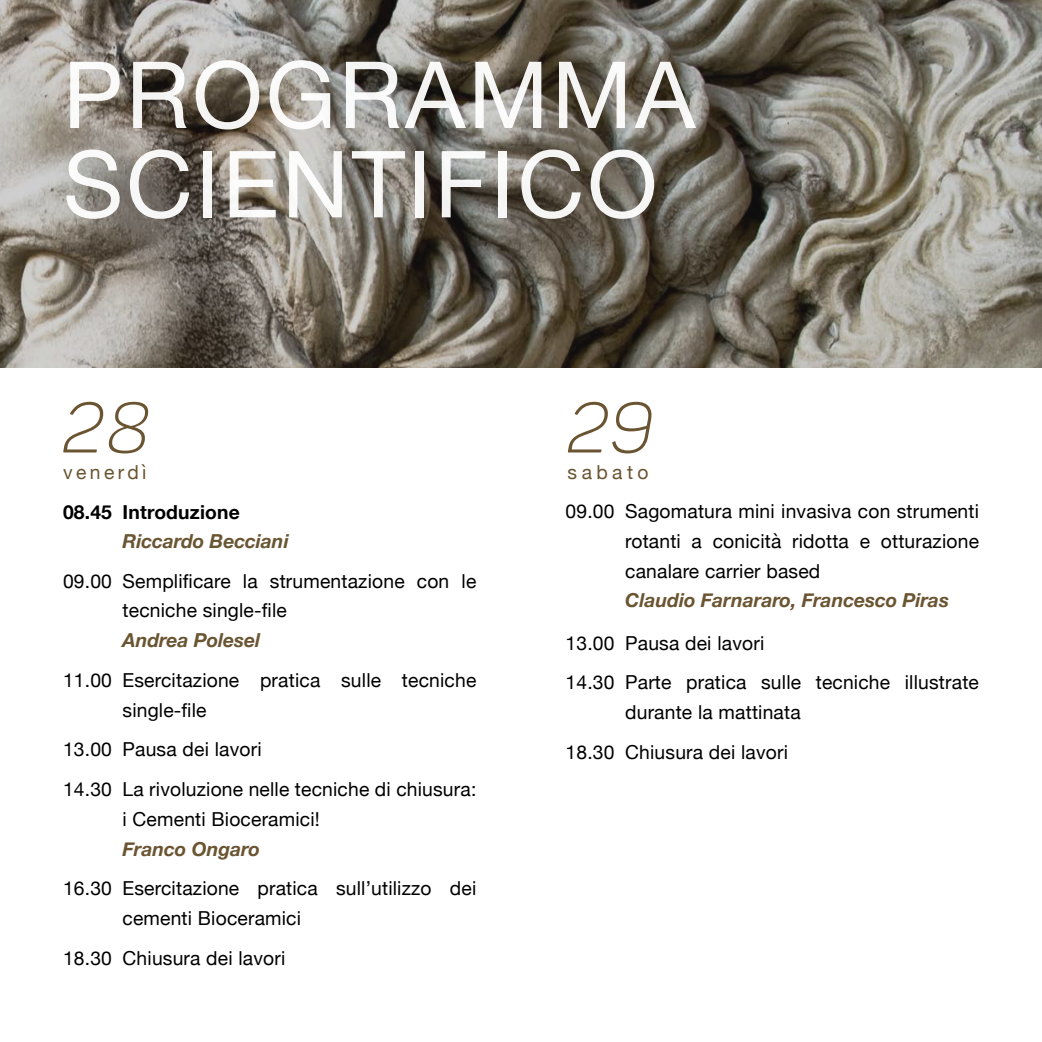
<style>
.page{position:relative;width:1042px;height:1042px;background:#fff}
.page>*{position:absolute;margin:0;border:0;box-sizing:border-box;transform-origin:0 0}
.t1{font:92.75px/89.2px "Helvetica Neue";letter-spacing:.03em;color:#fff}
.t2{font:70px "Panton Lightitalic Caps";color:#6a5431}
.t3{font:19.25px/29.8px "Helvetica Neue";letter-spacing:.01em;color:#000}
.t4{font:italic 700 19.25px "Helvetica Neue";color:#6a5431}
.t5{font:italic 700 19.25px "Helvetica Neue";color:#6a5532}
.t6{font:700 19.25px "Helvetica Neue";letter-spacing:.01em;color:#000}
.t7{font:19.25px "Helvetica Neue";letter-spacing:.18em;color:#6a5431}
</style>
<div class="page">
<svg style="left:0;top:0;width:1042px;height:368px;background:#7c776d"></svg>
<h1 class="t1" style="left:63px;top:56px;width:634px">PROGRAMMA<br>SCIENTIFICO</h1>
<h2 class="t2" style="left:63px;top:385px;width:88px">28</h2>
<p class="t7" style="left:63px;top:458px;width:85px">venerdì</p>
<p class="t6" style="left:63px;top:497px;width:178px">08.45 Introduzione</p>
<p class="t5" style="left:123px;top:526px;width:168px">Riccardo Becciani</p>
<p class="t3" style="left:123px;top:567px;width:355px;text-indent:-60px">09.00 Semplificare la strumentazione con le tecniche single-file</p>
<p class="t5" style="left:123px;top:625px;width:139px">Andrea Polesel</p>
<p class="t3" style="left:123px;top:666px;width:355px;text-indent:-60px">11.00 Esercitazione pratica sulle tecniche single-file</p>
<p class="t3" style="left:63px;top:736px;width:200px">13.00 Pausa dei lavori</p>
<p class="t3" style="left:123px;top:775px;width:355px;text-indent:-60px">14.30 La rivoluzione nelle tecniche di chiusura: i Cementi Bioceramici!</p>
<p class="t4" style="left:123px;top:833px;width:139px">Franco Ongaro</p>
<p class="t3" style="left:123px;top:874px;width:355px;text-indent:-60px">16.30 Esercitazione pratica sull’utilizzo dei cementi Bioceramici</p>
<p class="t3" style="left:63px;top:944px;width:224px">18.30 Chiusura dei lavori</p>
<h2 class="t2" style="left:567px;top:385px;width:87px">29</h2>
<p class="t7" style="left:567px;top:458px;width:82px">sabato</p>
<p class="t3" style="left:625px;top:497px;width:355px;text-align:justify;text-indent:-60px">09.00 Sagomatura mini invasiva con strumenti rotanti a conicità ridotta e otturazione canalare carrier based</p>
<p class="t4" style="left:625px;top:585px;width:325px">Claudio Farnararo, Francesco Piras</p>
<p class="t3" style="left:566px;top:624px;width:415px;line-height:39.7px">13.00 Pausa dei lavori<br>14.30 Parte pratica sulle tecniche illustrate</p>
<p class="t3" style="left:625px;top:698px;width:177px">durante la mattinata</p>
<p class="t3" style="left:565px;top:739px;width:224px">18.30 Chiusura dei lavori</p>
</div>
